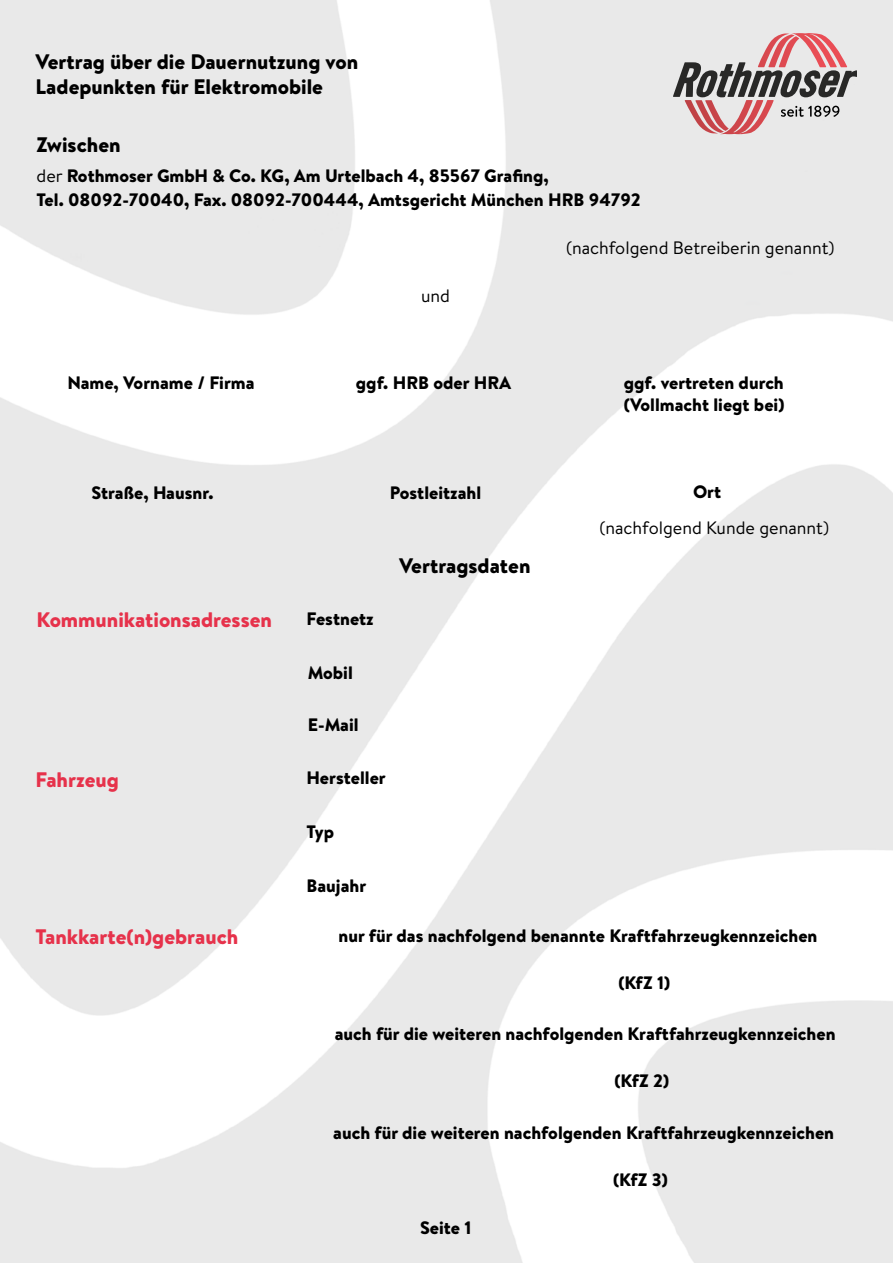
<style>
.page{position:relative;width:893px;height:1263px;background:#fff}
.page>*{position:absolute;margin:0;border:0;box-sizing:border-box;transform-origin:0 0}
.t1{font:900 21px/25.2px "Brandon Text";color:#000}
.t2{font:900 21px "Brandon Text";color:#e6324b}
.t3{font:900 18px/24px "Brandon Text";color:#000}
.t4{font:18px "Brandon Text";color:#000}
.s1{font-weight:400}
</style>
<div class="page">
<img style="left:1px;top:0;width:892px;height:1263px">
<svg style="left:673px;top:33px;width:183px;height:101px;background:#c2aeae"></svg>
<p class="t1" style="left:36px;top:48px;width:324px">Vertrag über die Dauernutzung von<br>Ladepunkten für Elektromobile</p>
<p class="t1" style="left:37px;top:132px;width:86px">Zwischen</p>
<p class="t3" style="left:37px;top:164px;width:606px"><span class="s1">der</span> Rothmoser GmbH &amp; Co. KG, Am Urtelbach 4, 85567 Grafing,<br>Tel. 08092-70040, Fax. 08092-700444, Amtsgericht München HRB 94792</p>
<p class="t4" style="left:566px;top:236px;width:270px">(nachfolgend Betreiberin genannt)</p>
<p class="t4" style="left:421px;top:284px;width:31px">und</p>
<p class="t3" style="left:67px;top:370px;width:189px">Name, Vorname / Firma</p>
<p class="t3" style="left:356px;top:370px;width:157px">ggf. HRB oder HRA</p>
<p class="t3" style="left:624px;top:372px;width:162px;line-height:21.6px">ggf. vertreten durch (Vollmacht liegt bei)</p>
<p class="t3" style="left:92px;top:481px;width:124px">Straße, Hausnr.</p>
<p class="t3" style="left:390px;top:481px;width:93px">Postleitzahl</p>
<p class="t2" style="left:37px;top:605px;width:237px">Kommunikationsadressen</p>
<p class="t2" style="left:36px;top:764px;width:85px">Fahrzeug</p>
<p class="t3" style="left:307px;top:606px;width:69px">Festnetz</p>
<p class="t3" style="left:308px;top:660px;width:47px">Mobil</p>
<p class="t3" style="left:308px;top:712px;width:52px">E-Mail</p>
<p class="t1" style="left:399px;top:553px;width:133px">Vertragsdaten</p>
<p class="t3" style="left:307px;top:766px;width:81px">Hersteller</p>
<p class="t3" style="left:693px;top:480px;width:30px">Ort</p>
<p class="t4" style="left:600px;top:516px;width:231px">(nachfolgend Kunde genannt)</p>
<p class="t2" style="left:36px;top:922px;width:204px">Tankkarte(n)gebrauch</p>
<p class="t3" style="left:307px;top:820px;width:29px">Typ</p>
<p class="t3" style="left:307px;top:873px;width:61px">Baujahr</p>
<p class="t3" style="left:339px;top:924px;width:480px">nur für das nachfolgend benannte Kraftfahrzeugkennzeichen</p>
<p class="t3" style="left:618px;top:970px;width:53px">(KfZ 1)</p>
<p class="t3" style="left:335px;top:1021px;width:502px">auch für die weiteren nachfolgenden Kraftfahrzeugkennzeichen</p>
<p class="t3" style="left:614px;top:1069px;width:56px">(KfZ 2)</p>
<p class="t3" style="left:333px;top:1120px;width:502px">auch für die weiteren nachfolgenden Kraftfahrzeugkennzeichen</p>
<p class="t3" style="left:613px;top:1167px;width:56px">(KfZ 3)</p>
<p class="t3" style="left:420px;top:1215px;width:53px">Seite 1</p>
</div>
